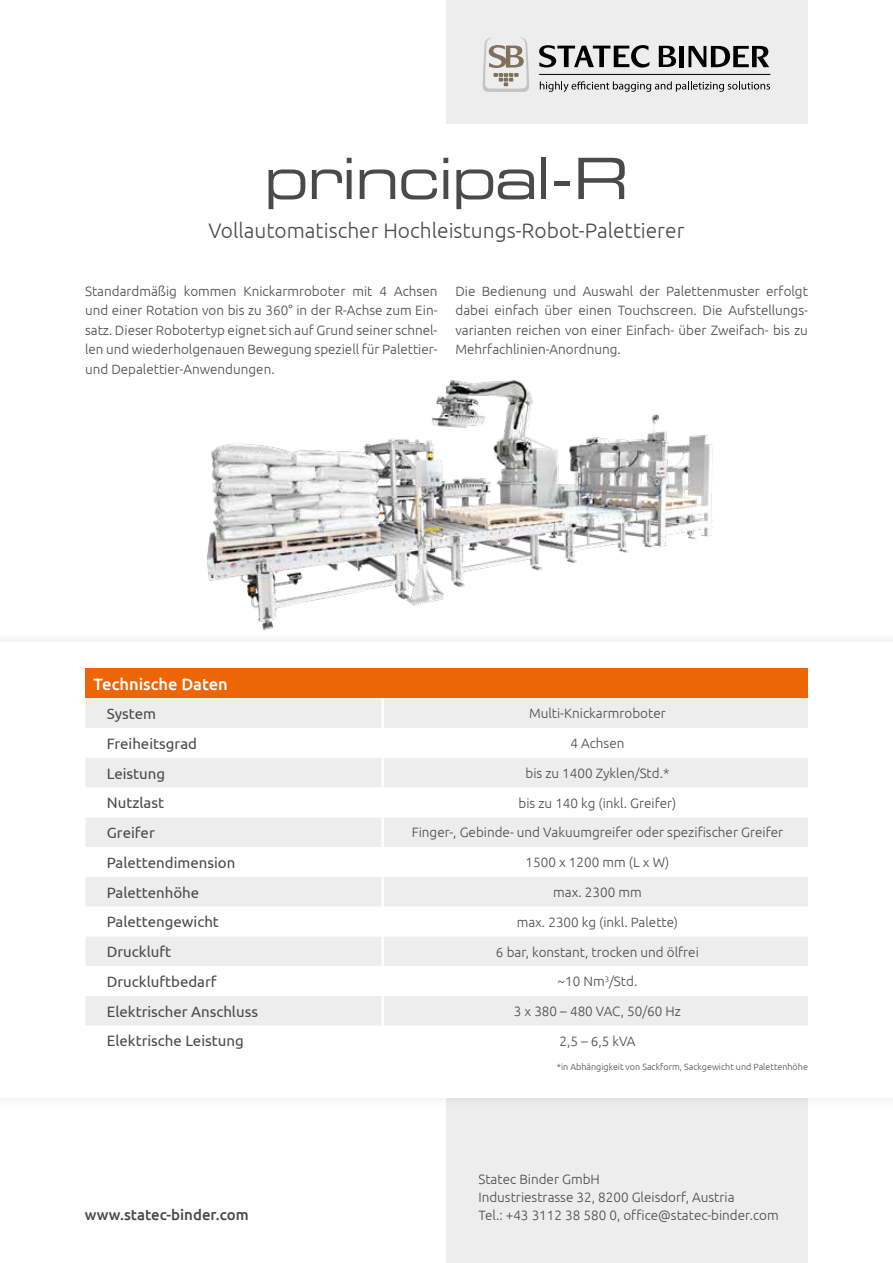
<style>
.page{position:relative;width:893px;height:1263px;background:#fff}
.page>*{position:absolute;margin:0;border:0;box-sizing:border-box;transform-origin:0 0}
.t1{font:57px "Eurostile LT Std Ex 2";letter-spacing:-.03em;color:#4a4a49}
.t2{font:300 21px "Ubuntu";color:#4a4a49}
.t3{font:500 16.5px "Ubuntu";color:#fff}
.t4{font:15px "Ubuntu";color:#4a4a49}
.t5{font:500 15px "Ubuntu";color:#4a4a49}
.t6{font:300 13.5px/19.5px "Ubuntu";color:#4a4a49;text-align:justify}
.t7{font:300 9px "Ubuntu";color:#4a4a49}
</style>
<div class="page">
<div style="left:446px;top:999px;width:362px;height:264px;background:#ededed"></div>
<div style="left:446px;top:0;width:362px;height:123px;background:#ededed"></div>
<svg style="left:483px;top:37px;width:46px;height:55px"></svg>
<svg style="left:540px;top:81px;width:230px;height:11px"></svg>
<svg style="left:539px;top:45px;width:111px;height:23px"></svg>
<svg style="left:659px;top:46px;width:17px;height:21px"></svg>
<svg style="left:688px;top:46px;width:81px;height:21px"></svg>
<div style="left:679px;top:46px;width:5px;height:21px;background:#000"></div>
<hr style="left:539px;top:74px;width:231px;height:1px;background:#000">
<div style="left:0;top:630px;width:893px;height:479px;background:#000;opacity:.1"></div>
<div style="left:0;top:642px;width:893px;height:455px;background:#fff"></div>
<div style="left:86px;top:668px;width:722px;height:30px;background:#ec6608"></div>
<div style="left:86px;top:698px;width:722px;height:30px;background:#ededed"></div>
<svg style="left:86px;top:758px;width:722px;height:267px;fill:#ededed"></svg>
<hr style="left:382px;top:698px;width:2px;height:30px;background:#fff">
<hr style="left:382px;top:758px;width:2px;height:29px;background:#fff">
<hr style="left:382px;top:787px;width:2px;height:30px;background:#fff">
<hr style="left:382px;top:817px;width:2px;height:30px;background:#fff">
<hr style="left:382px;top:847px;width:2px;height:30px;background:#fff">
<hr style="left:382px;top:877px;width:2px;height:30px;background:#fff">
<hr style="left:382px;top:907px;width:2px;height:29px;background:#fff">
<hr style="left:382px;top:936px;width:2px;height:30px;background:#fff">
<hr style="left:382px;top:966px;width:2px;height:30px;background:#fff">
<hr style="left:382px;top:996px;width:2px;height:30px;background:#fff">
<img style="left:166px;top:380px;width:561px;height:262px">
<h1 class="t1" style="left:264px;top:140px;width:366px">principal-R</h1>
<h2 class="t2" style="left:208px;top:218px;width:478px">Vollautomatischer Hochleistungs-Robot-Palettierer</h2>
<p class="t6" style="left:85px;top:281px;width:354px">Standardmäßig kommen Knickarmroboter mit 4 Achsen und einer Rotation von bis zu 360° in der R-Achse zum Ein&shy;satz. Dieser Robotertyp eignet sich auf Grund seiner schnel&shy;len und wiederholgenauen Bewegung speziell für Palettier&shy;und Depalettier-Anwendungen.</p>
<p class="t6" style="left:455px;top:281px;width:354px">Die Bedienung und Auswahl der Palettenmuster erfolgt dabei einfach über einen Touchscreen. Die Aufstellungs&shy;varianten reichen von einer Einfach- über Zweifach- bis zu Mehrfachlinien-Anordnung.</p>
<p class="t3" style="left:94px;top:673px;width:136px">Technische Daten</p>
<p class="t4" style="left:107px;top:704px;width:51px">System</p>
<p class="t6" style="left:529px;top:703px;width:138px">Multi-Knickarmroboter</p>
<p class="t4" style="left:107px;top:734px;width:92px">Freiheitsgrad</p>
<p class="t6" style="left:570px;top:733px;width:56px">4 Achsen</p>
<p class="t4" style="left:107px;top:764px;width:60px">Leistung</p>
<p class="t6" style="left:525px;top:763px;width:145px">bis zu 1400 Zyklen/Std.*</p>
<p class="t4" style="left:107px;top:794px;width:59px">Nutzlast</p>
<p class="t6" style="left:518px;top:793px;width:159px">bis zu 140 kg (inkl. Greifer)</p>
<p class="t4" style="left:107px;top:824px;width:50px">Greifer</p>
<p class="t6" style="left:412px;top:822px;width:373px">Finger-, Gebinde- und Vakuumgreifer oder spezifischer Greifer</p>
<p class="t4" style="left:107px;top:853px;width:130px">Palettendimension</p>
<p class="t6" style="left:526px;top:852px;width:145px">1500 x 1200 mm (L x W)</p>
<p class="t4" style="left:107px;top:883px;width:94px">Palettenhöhe</p>
<p class="t6" style="left:553px;top:882px;width:90px">max. 2300 mm</p>
<p class="t4" style="left:107px;top:913px;width:114px">Palettengewicht</p>
<p class="t6" style="left:517px;top:912px;width:163px">max. 2300 kg (inkl. Palette)</p>
<p class="t4" style="left:107px;top:943px;width:66px">Druckluft</p>
<p class="t6" style="left:496px;top:942px;width:204px">6 bar, konstant, trocken und ölfrei</p>
<p class="t4" style="left:107px;top:972px;width:111px">Druckluftbedarf</p>
<p class="t6" style="left:557px;top:971px;width:81px">~10 Nm<sup>3</sup>/Std.</p>
<p class="t4" style="left:107px;top:1002px;width:153px">Elektrischer Anschluss</p>
<p class="t6" style="left:514px;top:1001px;width:169px">3 x 380 – 480 VAC, 50/60 Hz</p>
<p class="t4" style="left:107px;top:1032px;width:138px">Elektrische Leistung</p>
<p class="t6" style="left:559px;top:1031px;width:78px">2,5 – 6,5 kVA</p>
<p class="t7" style="left:557px;top:1062px;width:253px">*in Abhängigkeit von Sackform, Sackgewicht und Palettenhöhe</p>
<p class="t6" style="left:478px;top:1170px;width:258px;line-height:18px">Statec Binder GmbH<br>Industriestrasse 32, 8200 Gleisdorf, Austria</p>
<p class="t5" style="left:85px;top:1205px;width:165px">www.statec-binder.com</p>
<p class="t6" style="left:478px;top:1205px;width:302px">Tel.: +43 3112 38 580 0, office@statec-binder.com</p>
</div>
